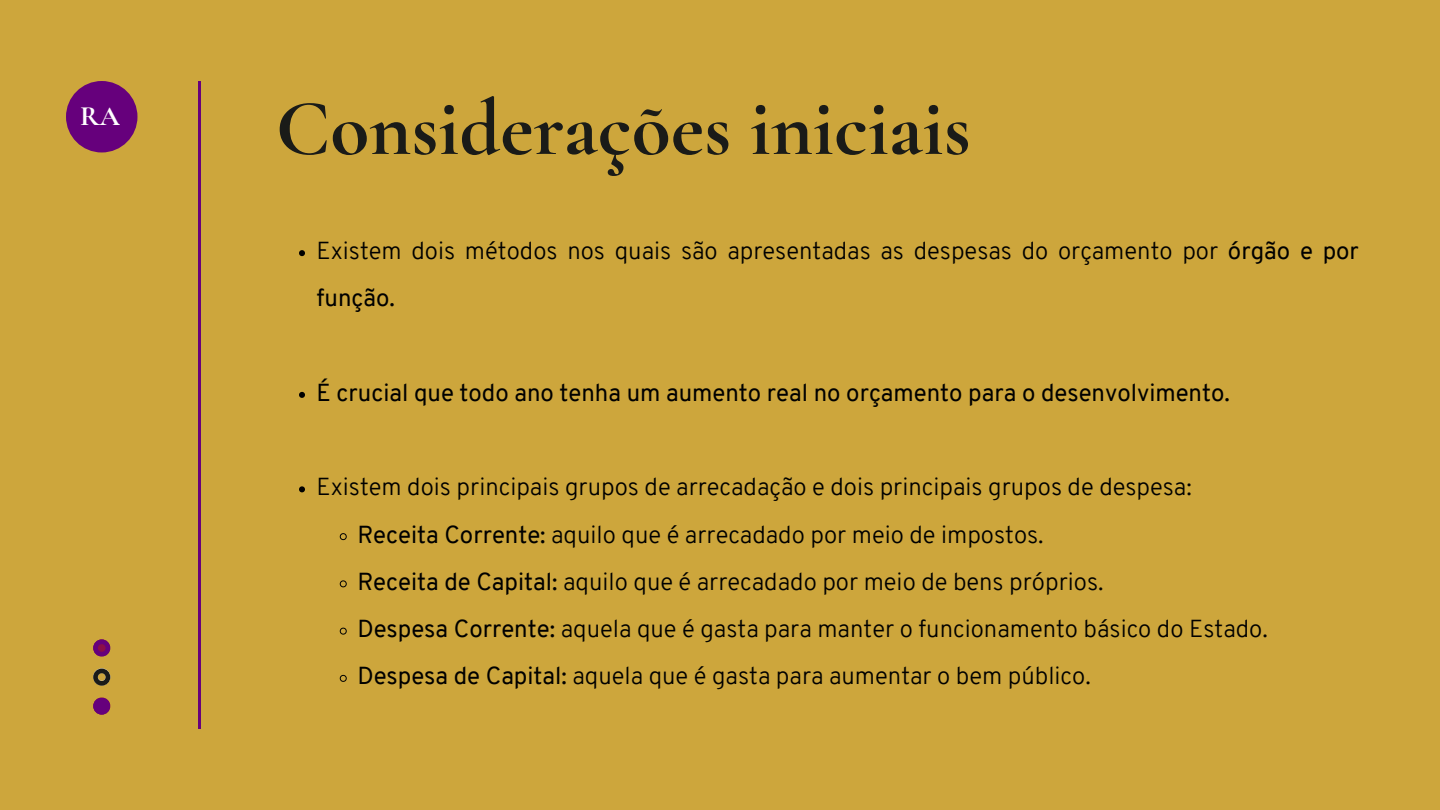
<style>
.page{position:relative;width:1440px;height:810px;background:#cda63c}
.page>*{position:absolute;margin:0;border:0;box-sizing:border-box;transform-origin:0 0}
.t1{font:700 80px "Cormorant Garamond";color:#1a1b18}
.t2{font:700 28px "Cormorant Garamond";color:#fff}
.t3{font:300 24px/47.2px "Overpass";color:#000}
.t4{font:24px "Overpass";color:#000}
.s1{font-weight:400}
</style>
<div class="page">
<hr style="left:198px;top:81px;width:3px;height:648px;background:#66007c">
<svg style="left:93px;top:697px;width:17px;height:18px"></svg>
<div style="left:66px;top:81px;width:71px;height:71px;background:#66007c;border-radius:50%"></div>
<svg style="left:93px;top:639px;width:17px;height:18px"></svg>
<svg style="left:93px;top:668px;width:17px;height:18px"></svg>
<div style="left:93px;top:698px;width:17px;height:17px;background:#66007c;border-radius:50%"></div>
<svg style="left:299px;top:250px;width:6px;height:6px"></svg>
<svg style="left:299px;top:392px;width:6px;height:6px"></svg>
<svg style="left:299px;top:486px;width:6px;height:6px"></svg>
<svg style="left:339px;top:533px;width:8px;height:8px"></svg>
<svg style="left:339px;top:580px;width:8px;height:8px"></svg>
<svg style="left:339px;top:627px;width:8px;height:8px"></svg>
<svg style="left:339px;top:674px;width:8px;height:8px"></svg>
<h1 class="t2" style="left:80px;top:99px;width:41px">RA</h1>
<h2 class="t1" style="left:276px;top:80px;width:696px">Considerações iniciais</h2>
<p class="t3" style="left:317px;top:230px;width:1044px">Existem dois métodos nos quais são apresentadas as despesas do orçamento por <span class="s1">órgão e por função.</span></p>
<p class="t4" style="left:317px;top:383px;width:915px">É crucial que todo ano tenha um aumento real no orçamento para o desenvolvimento.</p>
<p class="t3" style="left:317px;top:466px;width:877px">Existem dois principais grupos de arrecadação e dois principais grupos de despesa:</p>
<p class="t3" style="left:357px;top:513px;width:688px"><span class="s1">Receita Corrente:</span> aquilo que é arrecadado por meio de impostos.</p>
<p class="t3" style="left:357px;top:560px;width:748px"><span class="s1">Receita de Capital:</span> aquilo que é arrecadado por meio de bens próprios.</p>
<p class="t3" style="left:357px;top:608px;width:912px"><span class="s1">Despesa Corrente:</span> aquela que é gasta para manter o funcionamento básico do Estado.</p>
<p class="t3" style="left:357px;top:655px;width:735px"><span class="s1">Despesa de Capital:</span> aquela que é gasta para aumentar o bem público.</p>
</div>
